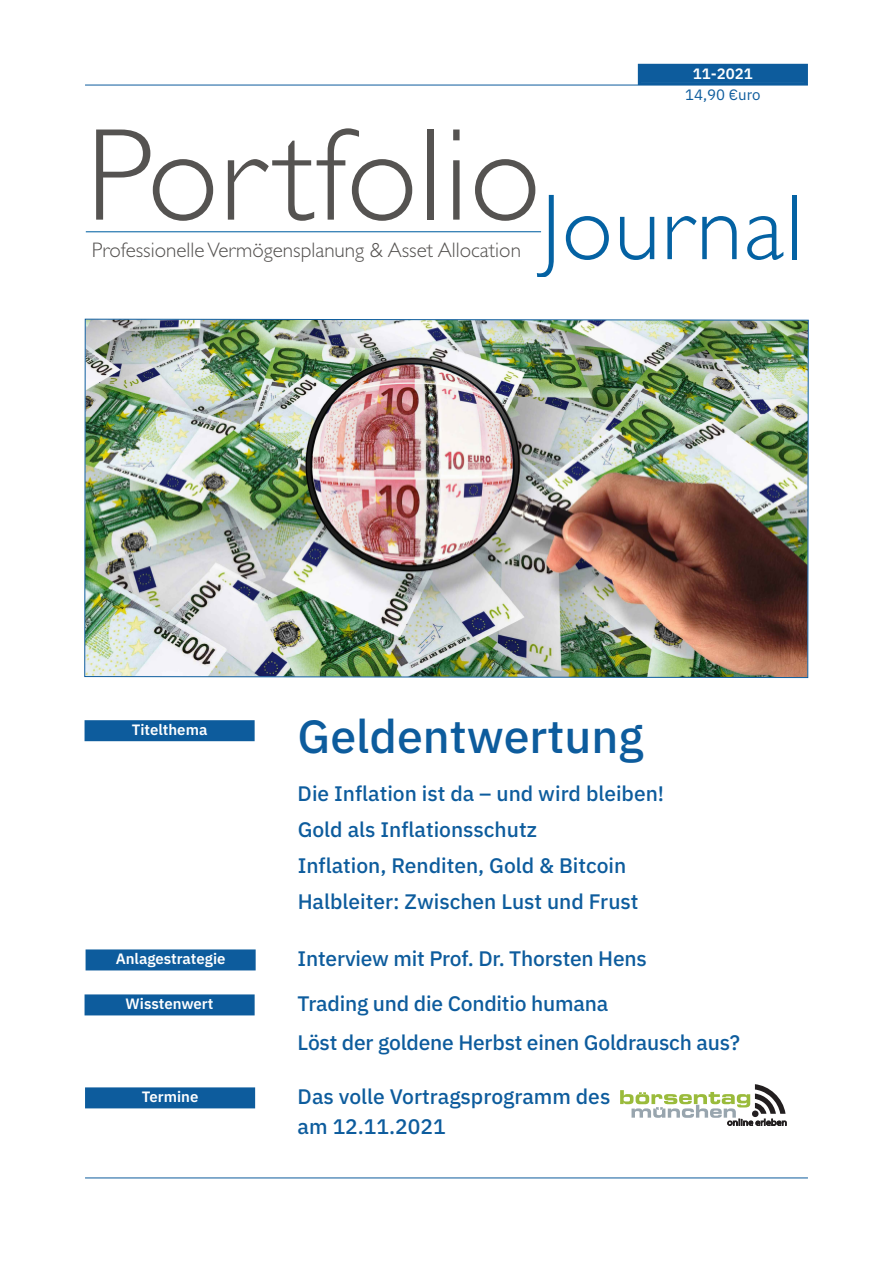
<style>
.page{position:relative;width:893px;height:1263px;background:#fff}
.page>*{position:absolute;margin:0;border:0;box-sizing:border-box;transform-origin:0 0}
.t1{font:300 132.15px "Gill Sans";letter-spacing:.005em;color:#555351}
.t2{font:300 94.2px "Gill Sans";letter-spacing:.015em;color:#0462a3}
.t3{font:500 46.5px "IBM Plex Sans";color:#0d5c9d}
.t4{font:300 21.15px "Gill Sans";color:#555351}
.t5{font:500 21px/36px "IBM Plex Sans";color:#0d5c9d}
.t6{font:600 15px "IBM Plex Sans";color:#fff}
.t7{font:15px "IBM Plex Sans";color:#0d5c9d}
</style>
<div class="page">
<img style="left:84px;top:319px;width:725px;height:359px">
<hr style="left:85px;top:85px;width:723px;height:1px;background:#0d5c9d">
<hr style="left:86px;top:231px;width:455px;height:1px;background:#0462a3">
<div style="left:88px;top:723px;width:164px;height:15px;background:#0d5c9d"></div>
<div style="left:85px;top:720px;width:170px;height:21px;border:3px solid #0d5c9d"></div>
<hr style="left:85px;top:1178px;width:723px;height:1px;background:#0d5c9d">
<div style="left:641px;top:67px;width:164px;height:15px;background:#0d5c9d"></div>
<div style="left:638px;top:64px;width:170px;height:21px;border:3px solid #0d5c9d"></div>
<div style="left:88px;top:1090px;width:164px;height:15px;background:#0d5c9d"></div>
<div style="left:85px;top:1087px;width:170px;height:21px;border:3px solid #0d5c9d"></div>
<div style="left:88px;top:997px;width:164px;height:15px;background:#0d5c9d"></div>
<div style="left:85px;top:994px;width:170px;height:21px;border:3px solid #0d5c9d"></div>
<div style="left:89px;top:952px;width:164px;height:15px;background:#0d5c9d"></div>
<div style="left:86px;top:949px;width:170px;height:21px;border:3px solid #0d5c9d"></div>
<svg style="left:620px;top:1084px;width:167px;height:42px"></svg>
<p class="t6" style="left:693px;top:61px;width:62px">11-2021</p>
<p class="t7" style="left:685px;top:83px;width:77px">14,90 €uro</p>
<h1 class="t1" style="left:86px;top:97px;width:457px">Portfolio</h1>
<p class="t4" style="left:92px;top:237px;width:431px">Professionelle Vermögensplanung &amp; Asset Allocation</p>
<h2 class="t2" style="left:541px;top:172px;width:263px">Journal</h2>
<p class="t6" style="left:132px;top:718px;width:77px">Titelthema</p>
<h3 class="t3" style="left:298px;top:700px;width:347px">Geldentwertung</h3>
<p class="t5" style="left:298px;top:774px;width:368px">Die Inflation ist da – und wird bleiben!<br>Gold als Inflationsschutz<br>Inflation, Renditen, Gold &amp; Bitcoin Halbleiter: Zwischen Lust und Frust</p>
<p class="t6" style="left:116px;top:947px;width:111px">Anlagestrategie</p>
<p class="t5" style="left:298px;top:939px;width:351px">Interview mit Prof. Dr. Thorsten Hens</p>
<p class="t6" style="left:126px;top:992px;width:89px">Wisstenwert</p>
<p class="t5" style="left:298px;top:984px;width:312px">Trading und die Conditio humana</p>
<p class="t5" style="left:298px;top:1023px;width:444px">Löst der goldene Herbst einen Goldrausch aus?</p>
<p class="t6" style="left:142px;top:1085px;width:58px">Termine</p>
<p class="t5" style="left:298px;top:1079px;width:314px;line-height:30px">Das volle Vortragsprogramm des am 12.11.2021</p>
</div>
